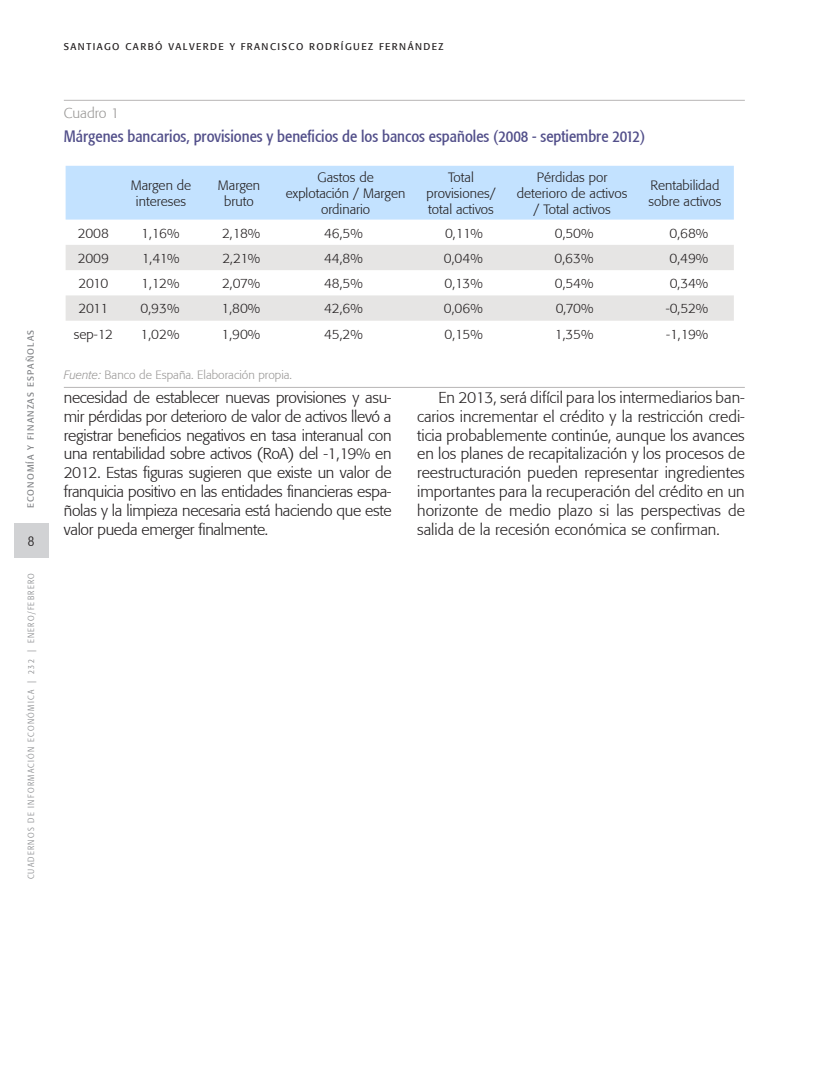
<style>
.page{position:relative;width:830px;height:1085px;background:#fff}
.page>*{position:absolute;margin:0;border:0;box-sizing:border-box;transform-origin:0 0}
._013-Tabla-Cuadro-Gr{font:condensed 16.5px "Formata";color:#524f8a}
._006-Texto_general{font:300 15.75px/18.9px "Formata";letter-spacing:-.01em;color:#231f20;text-align:justify}
.t1{font:300 condensed 15px "Formata";color:#231f20}
._012-Tabla-Cuadro-Gr{font:300 14.25px "Formata";color:#9b9998}
._014-Tabla-Cuadro__t{font:300 13.5px/16.2px "Formata";color:#231f20;text-align:center}
._015-Tabla-Cuadro-Gr{font:300 12px "Formata";color:#9b9998}
.t2{font:9.75px "Formata";letter-spacing:.15em;color:#231f20}
.t3{font:300 condensed 9px "Formata";letter-spacing:.145em;color:#808285}
.t4{font:9px "Formata";letter-spacing:.125em;color:#808285}
.s1{font-style:italic}
</style>
<div class="page">
<div style="left:14px;top:523px;width:34px;height:35px;background:#d1d2d4"></div>
<div style="left:66px;top:166px;width:667px;height:53px;background:#c3e2ff"></div>
<svg style="left:66px;top:245px;width:667px;height:75px;fill:#e6e5e4"></svg>
<hr style="left:64px;top:100px;width:680px;height:1px;background:#b7b5b5">
<hr style="left:64px;top:387px;width:680px;height:1px;background:#b7b5b5">
<p class="t4" style="left:25px;top:508px;width:180px;rotate:-90deg">ECONOMÍA Y FINANZAS ESPAÑOLAS</p>
<p class="t1" style="left:28px;top:531px;width:8px">8</p>
<p class="t3" style="left:26px;top:879px;width:307px;rotate:-90deg">CUADERNOS DE INFORMACIÓN ECONÓMICA | 232 | ENERO/FEBRERO</p>
<p class="t2" style="left:64px;top:40px;width:381px">SANTIAGO CARBÓ VALVERDE Y FRANCISCO RODRÍGUEZ FERNÁNDEZ</p>
<p class="_012-Tabla-Cuadro-Gr" style="left:64px;top:104px;width:57px">Cuadro 1</p>
<p class="_013-Tabla-Cuadro-Gr" style="left:64px;top:126px;width:582px">Márgenes bancarios, provisiones y beneficios de los bancos españoles (2008 - septiembre 2012)</p>
<p class="_014-Tabla-Cuadro__t" style="left:131px;top:177px;width:62px">Margen de intereses</p>
<p class="_014-Tabla-Cuadro__t" style="left:218px;top:177px;width:44px">Margen bruto</p>
<p class="_014-Tabla-Cuadro__t" style="left:286px;top:169px;width:121px">Gastos de explotación / Margen ordinario</p>
<p class="_014-Tabla-Cuadro__t" style="left:426px;top:169px;width:70px">Total provisiones/ total activos</p>
<p class="_014-Tabla-Cuadro__t" style="left:516px;top:169px;width:112px">Pérdidas por deterioro de activos / Total activos</p>
<p class="_014-Tabla-Cuadro__t" style="left:648px;top:177px;width:74px;text-align:left">Rentabilidad sobre activos</p>
<p class="_014-Tabla-Cuadro__t" style="left:78px;top:225px;width:33px">2008</p>
<p class="_014-Tabla-Cuadro__t" style="left:141px;top:225px;width:40px">1,16%</p>
<p class="_014-Tabla-Cuadro__t" style="left:222px;top:225px;width:40px">2,18%</p>
<p class="_014-Tabla-Cuadro__t" style="left:324px;top:225px;width:40px">46,5%</p>
<p class="_014-Tabla-Cuadro__t" style="left:445px;top:225px;width:39px">0,11%</p>
<p class="_014-Tabla-Cuadro__t" style="left:554px;top:225px;width:40px">0,50%</p>
<p class="_014-Tabla-Cuadro__t" style="left:669px;top:225px;width:40px">0,68%</p>
<p class="_014-Tabla-Cuadro__t" style="left:78px;top:250px;width:33px">2009</p>
<p class="_014-Tabla-Cuadro__t" style="left:142px;top:250px;width:39px">1,41%</p>
<p class="_014-Tabla-Cuadro__t" style="left:222px;top:250px;width:39px">2,21%</p>
<p class="_014-Tabla-Cuadro__t" style="left:324px;top:250px;width:40px">44,8%</p>
<p class="_014-Tabla-Cuadro__t" style="left:443px;top:250px;width:40px">0,04%</p>
<p class="_014-Tabla-Cuadro__t" style="left:554px;top:250px;width:40px">0,63%</p>
<p class="_014-Tabla-Cuadro__t" style="left:669px;top:250px;width:40px">0,49%</p>
<p class="_014-Tabla-Cuadro__t" style="left:78px;top:275px;width:32px">2010</p>
<p class="_014-Tabla-Cuadro__t" style="left:141px;top:275px;width:40px">1,12%</p>
<p class="_014-Tabla-Cuadro__t" style="left:222px;top:275px;width:40px">2,07%</p>
<p class="_014-Tabla-Cuadro__t" style="left:324px;top:275px;width:40px">48,5%</p>
<p class="_014-Tabla-Cuadro__t" style="left:444px;top:275px;width:40px">0,13%</p>
<p class="_014-Tabla-Cuadro__t" style="left:554px;top:275px;width:40px">0,54%</p>
<p class="_014-Tabla-Cuadro__t" style="left:669px;top:275px;width:40px">0,34%</p>
<p class="_014-Tabla-Cuadro__t" style="left:78px;top:301px;width:32px">2011</p>
<p class="_014-Tabla-Cuadro__t" style="left:140px;top:301px;width:40px">0,93%</p>
<p class="_014-Tabla-Cuadro__t" style="left:221px;top:301px;width:40px">1,80%</p>
<p class="_014-Tabla-Cuadro__t" style="left:324px;top:301px;width:40px">42,6%</p>
<p class="_014-Tabla-Cuadro__t" style="left:443px;top:301px;width:40px">0,06%</p>
<p class="_014-Tabla-Cuadro__t" style="left:555px;top:301px;width:39px">0,70%</p>
<p class="_014-Tabla-Cuadro__t" style="left:665px;top:301px;width:44px">-0,52%</p>
<p class="_014-Tabla-Cuadro__t" style="left:74px;top:326px;width:41px">sep-12</p>
<p class="_014-Tabla-Cuadro__t" style="left:140px;top:326px;width:40px">1,02%</p>
<p class="_014-Tabla-Cuadro__t" style="left:221px;top:326px;width:40px">1,90%</p>
<p class="_014-Tabla-Cuadro__t" style="left:324px;top:326px;width:40px">45,2%</p>
<p class="_014-Tabla-Cuadro__t" style="left:444px;top:326px;width:40px">0,15%</p>
<p class="_014-Tabla-Cuadro__t" style="left:554px;top:326px;width:40px">1,35%</p>
<p class="_014-Tabla-Cuadro__t" style="left:665px;top:326px;width:44px">-1,19%</p>
<p class="_015-Tabla-Cuadro-Gr" style="left:64px;top:367px;width:230px"><span class="s1">Fuente:</span> Banco de España. Elaboración propia.</p>
<p class="_006-Texto_general" style="left:64px;top:388px;width:329px">necesidad de establecer nuevas provisiones y asu&shy;mir pérdidas por deterioro de valor de activos llevó a registrar beneficios negativos en tasa interanual con una rentabilidad sobre activos (RoA) del -1,19% en 2012. Estas figuras sugieren que existe un valor de franquicia positivo en las entidades financieras espa&shy;ñolas y la limpieza necesaria está haciendo que este valor pueda emerger finalmente.</p>
<p class="_006-Texto_general" style="left:417px;top:388px;width:329px;text-indent:21px">En 2013, será difícil para los intermediarios ban&shy;carios incrementar el crédito y la restricción credi&shy;ticia probablemente continúe, aunque los avances en los planes de recapitalización y los procesos de reestructuración pueden representar ingredientes importantes para la recuperación del crédito en un horizonte de medio plazo si las perspectivas de salida de la recesión económica se confirman.</p>
</div>
